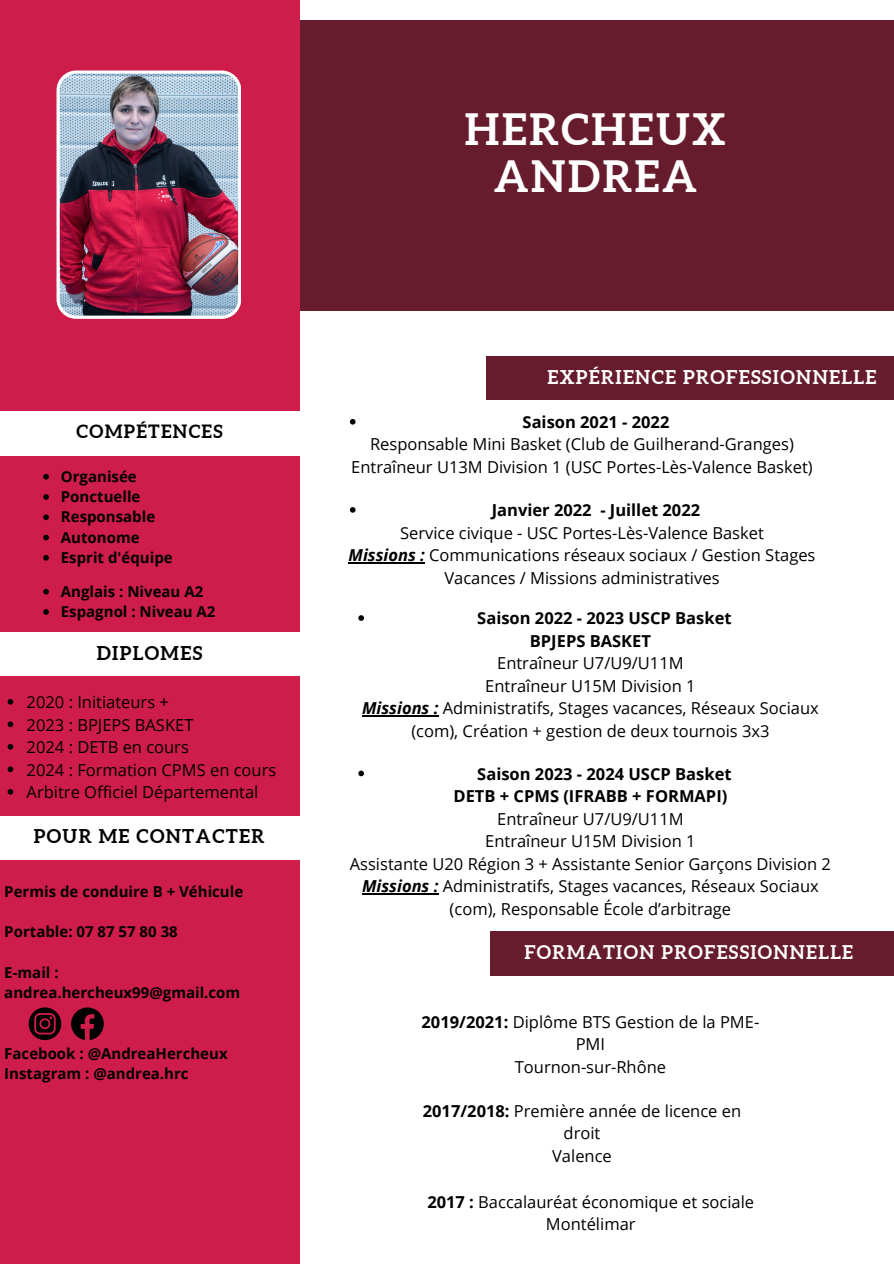
<style>
.page{position:relative;width:894px;height:1264px;background:#fff}
.page>*{position:absolute;margin:0;border:0;box-sizing:border-box;transform-origin:0 0}
.t1{font:700 43.2px/47.1px "Aleo";letter-spacing:.06em;color:#fff;text-align:center}
.t2{font:700 19.05px "Aleo";letter-spacing:.07em;color:#fff}
.t3{font:700 19.05px "Aleo";letter-spacing:.07em;color:#000}
.t4{font:700 18.9px "Aleo";letter-spacing:.07em;color:#fff}
.t5{font:700 18.3px "Aleo";letter-spacing:.07em;color:#000}
.t6{font:16.5px/22.5px "Open Sans";color:#000;text-align:center}
.t7{font:700 16.5px "Open Sans";color:#000}
.t8{font:700 15px/20.2px "Open Sans";color:#000}
.s1{font-weight:700;font-style:italic}
.s2{font-weight:700}
</style>
<div class="page">
<div style="left:300px;top:20px;width:593px;height:291px;background:#661c2d"></div>
<div style="left:0;top:0;width:300px;height:1263px;background:#ce1d4a"></div>
<div style="left:486px;top:356px;width:407px;height:44px;background:#661c2d"></div>
<div style="left:0;top:411px;width:300px;height:45px;background:#fff"></div>
<div style="left:0;top:631px;width:300px;height:44px;background:#fff"></div>
<div style="left:0;top:815px;width:300px;height:44px;background:#fff"></div>
<div style="left:490px;top:931px;width:403px;height:45px;background:#661c2d"></div>
<img style="left:56px;top:70px;width:185px;height:248px">
<svg style="left:71px;top:1007px;width:33px;height:33px"></svg>
<svg style="left:29px;top:1007px;width:32px;height:33px"></svg>
<svg style="left:43px;top:474px;width:6px;height:5px"></svg>
<svg style="left:43px;top:494px;width:6px;height:6px"></svg>
<svg style="left:43px;top:514px;width:6px;height:6px"></svg>
<svg style="left:43px;top:534px;width:6px;height:6px"></svg>
<svg style="left:43px;top:555px;width:6px;height:5px"></svg>
<svg style="left:43px;top:589px;width:6px;height:5px"></svg>
<svg style="left:43px;top:609px;width:6px;height:5px"></svg>
<svg style="left:350px;top:507px;width:5px;height:5px"></svg>
<hr style="left:348px;top:562px;width:76px;height:1px;background:#000">
<svg style="left:350px;top:419px;width:5px;height:5px"></svg>
<svg style="left:358px;top:615px;width:6px;height:6px"></svg>
<hr style="left:362px;top:715px;width:76px;height:1px;background:#000">
<svg style="left:358px;top:770px;width:6px;height:6px"></svg>
<hr style="left:362px;top:893px;width:76px;height:1px;background:#000">
<svg style="left:8px;top:699px;width:5px;height:5px"></svg>
<svg style="left:8px;top:721px;width:5px;height:6px"></svg>
<svg style="left:8px;top:744px;width:5px;height:5px"></svg>
<svg style="left:8px;top:766px;width:5px;height:6px"></svg>
<svg style="left:8px;top:789px;width:5px;height:5px"></svg>
<h2 class="t5" style="left:76px;top:420px;width:148px">COMPÉTENCES</h2>
<p class="t8" style="left:61px;top:466px;width:77px">Organisée</p>
<p class="t8" style="left:61px;top:486px;width:81px">Ponctuelle</p>
<p class="t8" style="left:61px;top:506px;width:96px">Responsable</p>
<p class="t8" style="left:61px;top:526px;width:80px">Autonome</p>
<h2 class="t8" style="left:61px;top:547px;width:113px">Esprit d'équipe</h2>
<h1 class="t8" style="left:61px;top:581px;width:144px">Anglais : Niveau A2</h1>
<h2 class="t8" style="left:61px;top:601px;width:156px">Espagnol : Niveau A2</h2>
<p class="t3" style="left:97px;top:641px;width:107px">DIPLOMES</p>
<h2 class="t6" style="left:27px;top:690px;width:144px">2020 : Initiateurs +</h2>
<p class="t6" style="left:27px;top:712px;width:168px">2023 : BPJEPS BASKET</p>
<p class="t6" style="left:27px;top:735px;width:164px">2024 : DETB en cours</p>
<p class="t6" style="left:27px;top:757px;width:251px">2024 : Formation CPMS en cours</p>
<p class="t6" style="left:27px;top:780px;width:233px">Arbitre Officiel Départemental</p>
<p class="t3" style="left:34px;top:825px;width:232px">POUR ME CONTACTER</p>
<p class="t8" style="left:4px;top:880px;width:240px">Permis de conduire B + Véhicule</p>
<p class="t8" style="left:4px;top:921px;width:175px">Portable: 07 87 57 80 38</p>
<p class="t8" style="left:4px;top:961px;width:237px">E-mail : andrea.hercheux99@gmail.com</p>
<h2 class="t8" style="left:4px;top:1042px;width:225px">Facebook : @AndreaHercheux<br>Instagram : @andrea.hrc</h2>
<p class="t1" style="left:465px;top:106px;width:262px">HERCHEUX<br>ANDREA</p>
<p class="t2" style="left:547px;top:366px;width:330px">EXPÉRIENCE PROFESSIONNELLE</p>
<p class="t7" style="left:522px;top:410px;width:148px">Saison 2021 - 2022</p>
<p class="t6" style="left:370px;top:433px;width:425px">Responsable Mini Basket (Club de Guilherand-Granges)</p>
<p class="t6" style="left:351px;top:455px;width:463px">Entraîneur U13M Division 1 (USC Portes-Lès-Valence Basket)</p>
<p class="t7" style="left:491px;top:498px;width:210px">Janvier 2022 - Juillet 2022</p>
<p class="t6" style="left:400px;top:521px;width:365px">Service civique - USC Portes-Lès-Valence Basket</p>
<p class="t6" style="left:348px;top:543px;width:468px"><span class="s1">Missions :</span> Communications réseaux sociaux / Gestion Stages<br>Vacances / Missions administratives</p>
<p class="t7" style="left:477px;top:606px;width:256px">Saison 2022 - 2023 USCP Basket</p>
<p class="t7" style="left:529px;top:629px;width:123px">BPJEPS BASKET</p>
<p class="t6" style="left:497px;top:651px;width:188px">Entraîneur U7/U9/U11M</p>
<p class="t6" style="left:485px;top:674px;width:212px">Entraîneur U15M Division 1</p>
<p class="t6" style="left:362px;top:696px;width:458px"><span class="s1">Missions :</span> Administratifs, Stages vacances, Réseaux Sociaux (com), Création + gestion de deux tournois 3x3</p>
<p class="t7" style="left:477px;top:762px;width:256px">Saison 2023 - 2024 USCP Basket</p>
<p class="t7" style="left:453px;top:784px;width:275px">DETB + CPMS (IFRABB + FORMAPI)</p>
<p class="t6" style="left:497px;top:807px;width:188px">Entraîneur U7/U9/U11M</p>
<p class="t6" style="left:485px;top:829px;width:212px">Entraîneur U15M Division 1</p>
<p class="t6" style="left:350px;top:852px;width:482px">Assistante U20 Région 3 + Assistante Senior Garçons Division 2</p>
<p class="t6" style="left:362px;top:874px;width:458px"><span class="s1">Missions :</span> Administratifs, Stages vacances, Réseaux Sociaux (com), Responsable École d’arbitrage</p>
<p class="t4" style="left:524px;top:941px;width:330px">FORMATION PROFESSIONNELLE</p>
<h3 class="t6" style="left:421px;top:1009px;width:339px"><span class="s2">2019/2021:</span> Diplôme BTS Gestion de la PME-<br>PMI</h3>
<h3 class="t6" style="left:514px;top:1054px;width:153px">Tournon-sur-Rhône</h3>
<h3 class="t6" style="left:422px;top:1098px;width:320px"><span class="s2">2017/2018:</span> Première année de licence en droit</h3>
<h3 class="t6" style="left:552px;top:1143px;width:61px">Valence</h3>
<p class="t6" style="left:427px;top:1189px;width:328px"><span class="s2">2017 :</span> Baccalauréat économique et sociale</p>
<p class="t6" style="left:545px;top:1212px;width:91px">Montélimar</p>
</div>
